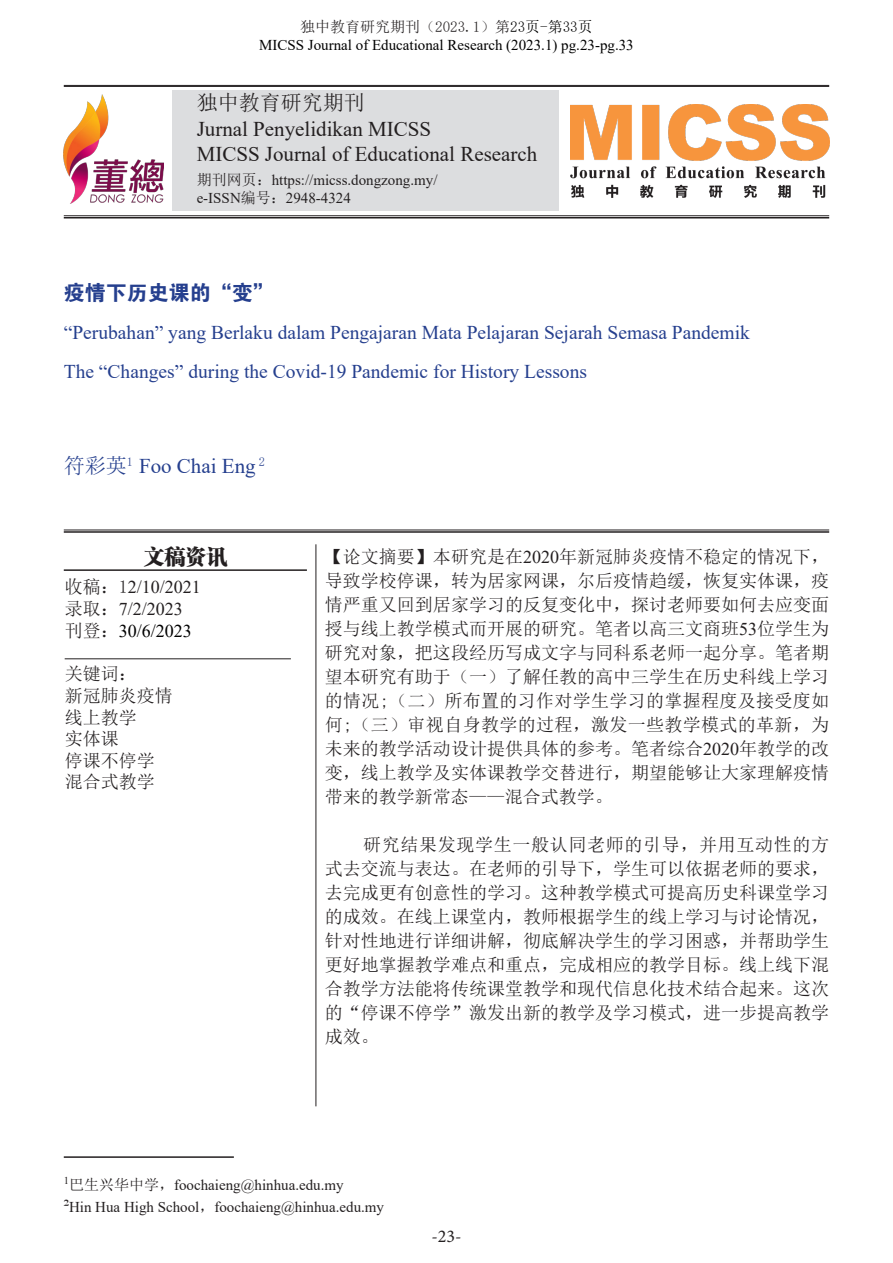
<style>
.page{position:relative;width:893px;height:1263px;background:#fff}
.page>*{position:absolute;margin:0;border:0;box-sizing:border-box;transform-origin:0 0}
.t1{font:21px "Times New Roman";color:#231f20}
.t2{font:21px "Times New Roman";color:#253f8e}
.t3{font:21px "FZDHTJW GB1 0";color:#253f8e}
.t4{font:21px "Sim Sun";color:#231f20}
.t5{font:21px "FZCSK GBK1 0";color:#231f20}
.t6{font:19.5px "Times New Roman";color:#253f8e}
.t7{font:18px/24px "Sim Sun";color:#231f20;text-align:justify}
.t8{font:18px "Times New Roman";color:#231f20}
.t9{font:18px "Times New Roman";color:#000}
.t10{font:18px "Minion Pro";color:#231f20}
.t11{font:15px "Times New Roman";color:#231f20}
.t12{font:15px "Times New Roman";color:#000}
.t13{font:15px "Sim Sun";color:#231f20}
.s1{color:#000}
.s2{font-family:"Sim Sun"}
.s3{font-family:"Sim Sun";color:#231f20}
.s4{font-family:"Times New Roman"}
.s5{font-size:18px}
</style>
<div class="page">
<div style="left:172px;top:90px;width:387px;height:121px;background:#dcdddf"></div>
<img style="left:571px;top:104px;width:258px;height:94px">
<img style="left:64px;top:95px;width:99px;height:108px">
<hr style="left:64px;top:85px;width:765px;height:1px;background:#231f20">
<hr style="left:64px;top:86px;width:765px;height:1px;background:#231f20">
<hr style="left:64px;top:215px;width:765px;height:1px;background:#231f20">
<hr style="left:64px;top:217px;width:765px;height:1px;background:#231f20">
<hr style="left:64px;top:1156px;width:170px;height:2px;background:#231f20">
<hr style="left:64px;top:569px;width:243px;height:2px;background:#231f20">
<hr style="left:65px;top:658px;width:226px;height:1px;background:#231f20">
<hr style="left:316px;top:544px;width:1px;height:562px;background:#231f20">
<hr style="left:64px;top:530px;width:765px;height:1px;background:#231f20">
<hr style="left:64px;top:531px;width:765px;height:2px;background:#231f20">
<p class="t13" style="left:300px;top:19px;width:294px">独中教育研究期刊（2023.1）第<span class="s1">23页-第33页</span></p>
<p class="t12" style="left:259px;top:34px;width:376px">MICSS Journal of Educational Research (2023.1) pg.23-pg.33</p>
<p class="t4" style="left:197px;top:92px;width:169px">独中教育研究期刊</p>
<p class="t1" style="left:197px;top:114px;width:236px">Jurnal Penyelidikan MICSS</p>
<p class="t1" style="left:197px;top:139px;width:342px">MICSS Journal of Educational Research</p>
<p class="t11" style="left:197px;top:169px;width:242px"><span class="s2">期刊网页：</span>https://micss.dongzong.my/</p>
<p class="t11" style="left:197px;top:187px;width:156px">e-ISSN<span class="s2">编号：</span>2948-4324</p>
<p class="t3" style="left:64px;top:281px;width:211px">疫情下历史课的“变”</p>
<p class="t6" style="left:64px;top:318px;width:688px">“Perubahan” yang Berlaku dalam Pengajaran Mata Pelajaran Sejarah Semasa Pandemik</p>
<p class="t6" style="left:64px;top:357px;width:525px">The “Changes” during the Covid-19 Pandemic for History Lessons</p>
<p class="t2" style="left:64px;top:451px;width:203px"><span class="s2">符彩英</span><sup>1</sup> Foo Chai Eng <sup>2</sup></p>
<p class="t5" style="left:143px;top:545px;width:85px">文稿资讯</p>
<p class="t8" style="left:65px;top:575px;width:138px"><span class="s2">收稿：1</span>2/10/2021</p>
<p class="t8" style="left:65px;top:596px;width:120px"><span class="s2">录取：</span>7/2/2023</p>
<p class="t9" style="left:65px;top:618px;width:129px"><span class="s3">刊登：</span>30/6/2023</p>
<p class="t7" style="left:65px;top:662px;width:74px">关键词：</p>
<p class="t7" style="left:65px;top:684px;width:110px">新冠肺炎疫情</p>
<p class="t7" style="left:65px;top:705px;width:74px">线上教学</p>
<p class="t7" style="left:65px;top:727px;width:56px">实体课</p>
<p class="t7" style="left:65px;top:748px;width:92px">停课不停学</p>
<p class="t7" style="left:65px;top:770px;width:92px">混合式教学</p>
<p class="t7" style="left:325px;top:544px;width:506px">【论文摘要】本研究是在<span class="s4">2020</span>年新冠肺炎疫情不稳定的情况下，导致学校停课，转为居家网课，尔后疫情趋缓，恢复实体课，疫情严重又回到居家学习的反复变化中，探讨老师要如何去应变面授与线上教学模式而开展的研究。笔者以高三文商班<span class="s4">53</span>位学生为研究对象，把这段经历写成文字与同科系老师一起分享。笔者期望本研究有助于（一）了解任教的高中三学生在历史科线上学习的情况;（二）所布置的习作对学生学习的掌握程度及接受度如何;（三）审视自身教学的过程，激发一些教学模式的革新，为未来的教学活动设计提供具体的参考。笔者综合<span class="s4">2020</span>年教学的改变，线上教学及实体课教学交替进行，期望能够让大家理解疫情带来的教学新常态——混合式教学。</p>
<p class="t7" style="left:325px;top:832px;width:506px;text-indent:38px">研究结果发现学生一般认同老师的引导，并用互动性的方式去交流与表达。在老师的引导下，学生可以依据老师的要求，去完成更有创意性的学习。这种教学模式可提高历史科课堂学习的成效。在线上课堂内，教师根据学生的线上学习与讨论情况，针对性地进行详细讲解，彻底解决学生的学习困惑，并帮助学生更好地掌握教学难点和重点，完成相应的教学目标。线上线下混合教学方法能将传统课堂教学和现代信息化技术结合起来。这次的“停课不停学”激发出新的教学及学习模式，进一步提高教学成效。</p>
<p class="t11" style="left:64px;top:1175px;width:281px"><sup>1</sup><span class="s2">巴生兴华中学，</span>foochaieng@hinhua.edu.my</p>
<p class="t11" style="left:64px;top:1196px;width:322px"><span class="s5">2</span>Hin Hua High School<span class="s2">，</span>foochaieng@hinhua.edu.my</p>
<p class="t10" style="left:431px;top:1224px;width:32px">-23-</p>
</div>
